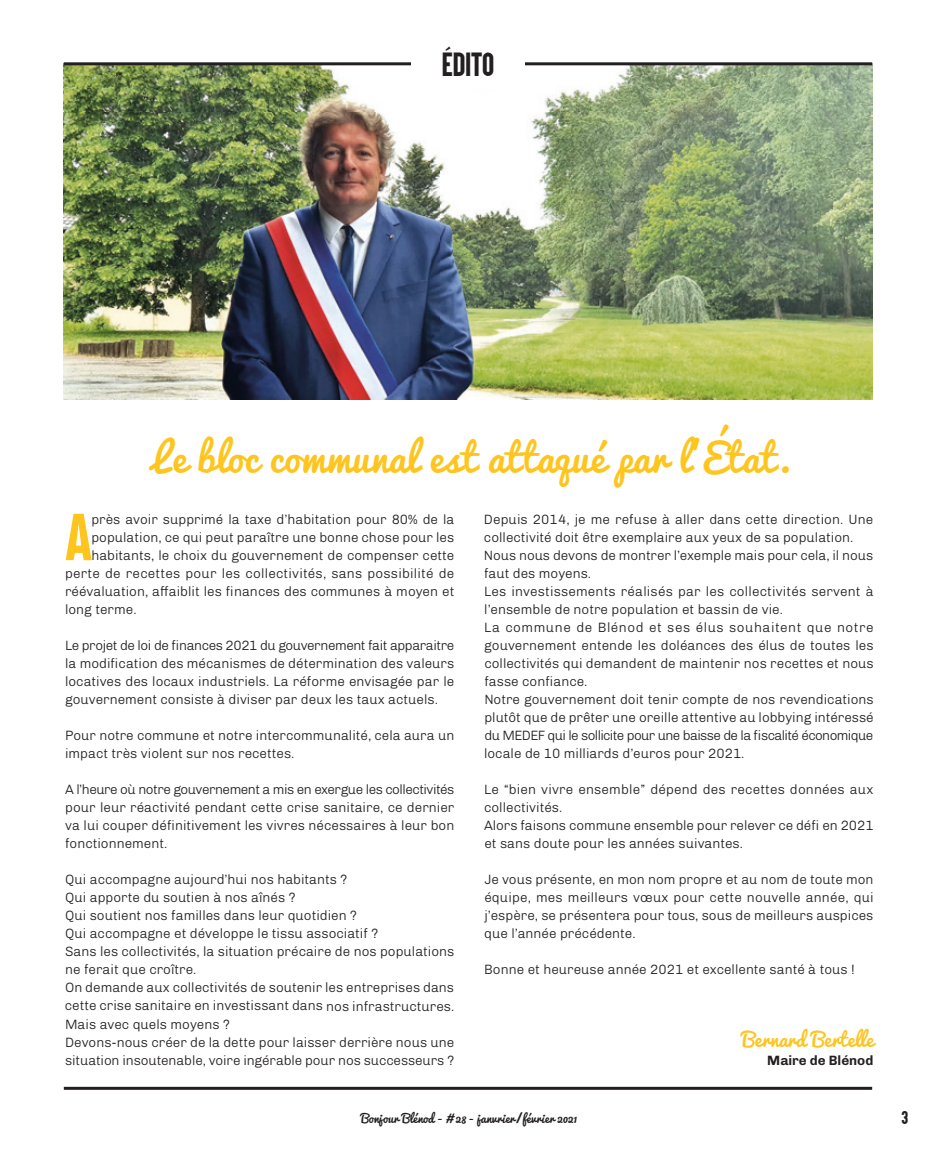
<style>
.page{position:relative;width:936px;height:1149px;background:#fff}
.page>*{position:absolute;margin:0;border:0;box-sizing:border-box;transform-origin:0 0}
.t1{font:53.25px "Aku&Kamu";color:#fec51f}
.t2{font:39px "Pacifico";letter-spacing:.01em;color:#fec51f}
.t3{font:27px "Aku&Kamu";letter-spacing:-.01em;color:#231f20}
.t4{font:19.5px "Pacifico";color:#fec51f}
.t5{font:15px "Aku&Kamu";color:#231f20}
.t6{font:300 13.5px/18px "Chivo";color:#231f20}
.t7{font:700 13.5px "Chivo";color:#231f20}
.t8{font:12px "Pacifico";color:#231f20}
</style>
<div class="page">
<img style="left:64px;top:65px;width:808px;height:334px">
<hr style="left:64px;top:62px;width:808px;height:3px;background:#231f20">
<hr style="left:64px;top:1086px;width:808px;height:3px;background:#231f20">
<div style="left:411px;top:42px;width:113px;height:44px;background:#fff"></div>
<h3 class="t3" style="left:442px;top:51px;width:54px">édIto</h3>
<h2 class="t2" style="left:152px;top:437px;width:638px">Le bloc communal est attaqué par l’État.</h2>
<h1 class="t1" style="left:65px;top:510px;width:29px">a</h1>
<p class="t6" style="left:91px;top:511px;width:364px">près avoir supprimé la taxe d’habitation pour 80% de la</p>
<p class="t6" style="left:91px;top:529px;width:364px">population, ce qui peut paraître une bonne chose pour les</p>
<p class="t6" style="left:91px;top:547px;width:364px">habitants, le choix du gouvernement de compenser cette</p>
<p class="t6" style="left:65px;top:565px;width:391px">perte de recettes pour les collectivités, sans possibilité de</p>
<p class="t6" style="left:65px;top:583px;width:391px">réévaluation, affaiblit les finances des communes à moyen et</p>
<p class="t6" style="left:65px;top:601px;width:73px">long terme.</p>
<p class="t6" style="left:65px;top:637px;width:391px;text-align:justify">Le projet de loi de finances 2021 du gouvernement fait apparaitre la modification des mécanismes de détermination des valeurs locatives des locaux industriels. La réforme envisagée par le gouvernement consiste à diviser par deux les taux actuels.</p>
<p class="t6" style="left:65px;top:727px;width:391px">Pour notre commune et notre intercommunalité, cela aura un impact très violent sur nos recettes.</p>
<p class="t6" style="left:65px;top:781px;width:391px;text-align:justify">A l’heure où notre gouvernement a mis en exergue les collectivités pour leur réactivité pendant cette crise sanitaire, ce dernier va lui couper définitivement les vivres nécessaires à leur bon fonctionnement.</p>
<p class="t6" style="left:65px;top:871px;width:391px">Qui accompagne aujourd’hui nos habitants ?<br>Qui apporte du soutien à nos aînés ?<br>Qui soutient nos familles dans leur quotidien ?<br>Qui accompagne et développe le tissu associatif ?<br>Sans les collectivités, la situation précaire de nos populations ne ferait que croître.<br>On demande aux collectivités de soutenir les entreprises dans cette crise sanitaire en investissant dans nos infrastructures.<br>Mais avec quels moyens ?<br>Devons-nous créer de la dette pour laisser derrière nous une situation insoutenable, voire ingérable pour nos successeurs ?</p>
<p class="t6" style="left:484px;top:511px;width:391px">Depuis 2014, je me refuse à aller dans cette direction. Une collectivité doit être exemplaire aux yeux de sa population.<br>Nous nous devons de montrer l’exemple mais pour cela, il nous faut des moyens.<br>Les investissements réalisés par les collectivités servent à l’ensemble de notre population et bassin de vie.<br>La commune de Blénod et ses élus souhaitent que notre gouvernement entende les doléances des élus de toutes les collectivités qui demandent de maintenir nos recettes et nous fasse confiance.<br>Notre gouvernement doit tenir compte de nos revendications plutôt que de prêter une oreille attentive au lobbying intéressé du MEDEF qui le sollicite pour une baisse de la fiscalité économique locale de 10 milliards d’euros pour 2021.</p>
<p class="t6" style="left:484px;top:781px;width:391px">Le “bien vivre ensemble” dépend des recettes données aux collectivités.<br>Alors faisons commune ensemble pour relever ce défi en 2021 et sans doute pour les années suivantes.</p>
<p class="t6" style="left:484px;top:871px;width:391px;text-align:justify">Je vous présente, en mon nom propre et au nom de toute mon équipe, mes meilleurs vœux pour cette nouvelle année, qui j’espère, se présentera pour tous, sous de meilleurs auspices que l’année précédente.</p>
<p class="t6" style="left:484px;top:961px;width:372px">Bonne et heureuse année 2021 et excellente santé à tous !</p>
<h3 class="t4" style="left:742px;top:1028px;width:133px">Bernard Bertelle</h3>
<p class="t7" style="left:767px;top:1054px;width:108px">maire de Blénod</p>
<p class="t8" style="left:361px;top:1111px;width:218px">Bonjour Blénod - # 28 - janvrier/février 2021</p>
<p class="t5" style="left:901px;top:1109px;width:8px">3</p>
</div>
